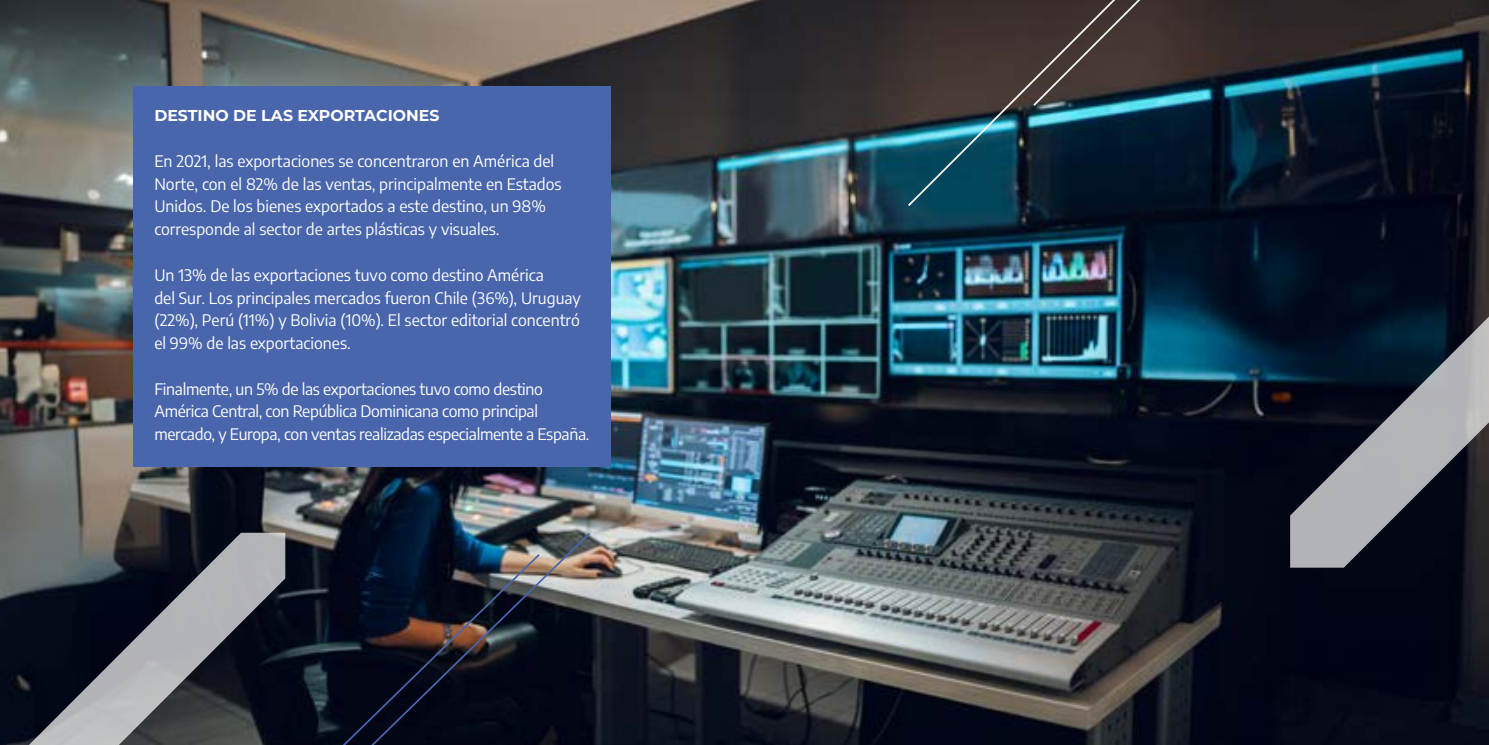
<style>
.page{position:relative;width:1489px;height:745px;background:#fff}
.page>*{position:absolute;margin:0;border:0;box-sizing:border-box;transform-origin:0 0}
.t1{font:15.75px/22.8px "Encode Sans";color:#fff}
.t2{font:15.75px/22.8px "Encode Sans";letter-spacing:-.02em;color:#fff}
.t3{font:700 15.75px "Montserrat";color:#fff}
</style>
<div class="page">
<img style="left:0;top:0;width:1488px;height:744px">
<svg style="left:1289px;top:235px;width:199px;height:332px;background:#393f4b"></svg>
<svg style="left:906px;top:0;width:440px;height:208px;background:#23323c"></svg>
<img style="left:183px;top:530px;width:409px;height:214px">
<svg style="left:2px;top:532px;width:283px;height:212px;background:#4a4e56"></svg>
<div style="left:133px;top:86px;width:478px;height:380px;background:#4966ad"></div>
<p class="t3" style="left:154px;top:104px;width:287px">DESTINO DE LAS EXPORTACIONES</p>
<p class="t1" style="left:154px;top:149px;width:409px">En 2021, las exportaciones se concentraron en América del Norte, con el 82% de las ventas, principalmente en Estados Unidos. De los bienes exportados a este destino, un 98% corresponde al sector de artes plásticas y visuales.</p>
<p class="t1" style="left:154px;top:262px;width:428px">Un 13% de las exportaciones tuvo como destino América<br>del Sur. Los principales mercados fueron Chile (36%), Uruguay (22%), Perú (11%) y Bolivia (10%). El sector editorial concentró el 99% de las exportaciones.</p>
<p class="t2" style="left:154px;top:376px;width:436px">Finalmente, un 5% de las exportaciones tuvo como destino<br>América Central, con República Dominicana como principal mercado, y Europa, con ventas realizadas especialmente a España.</p>
</div>
